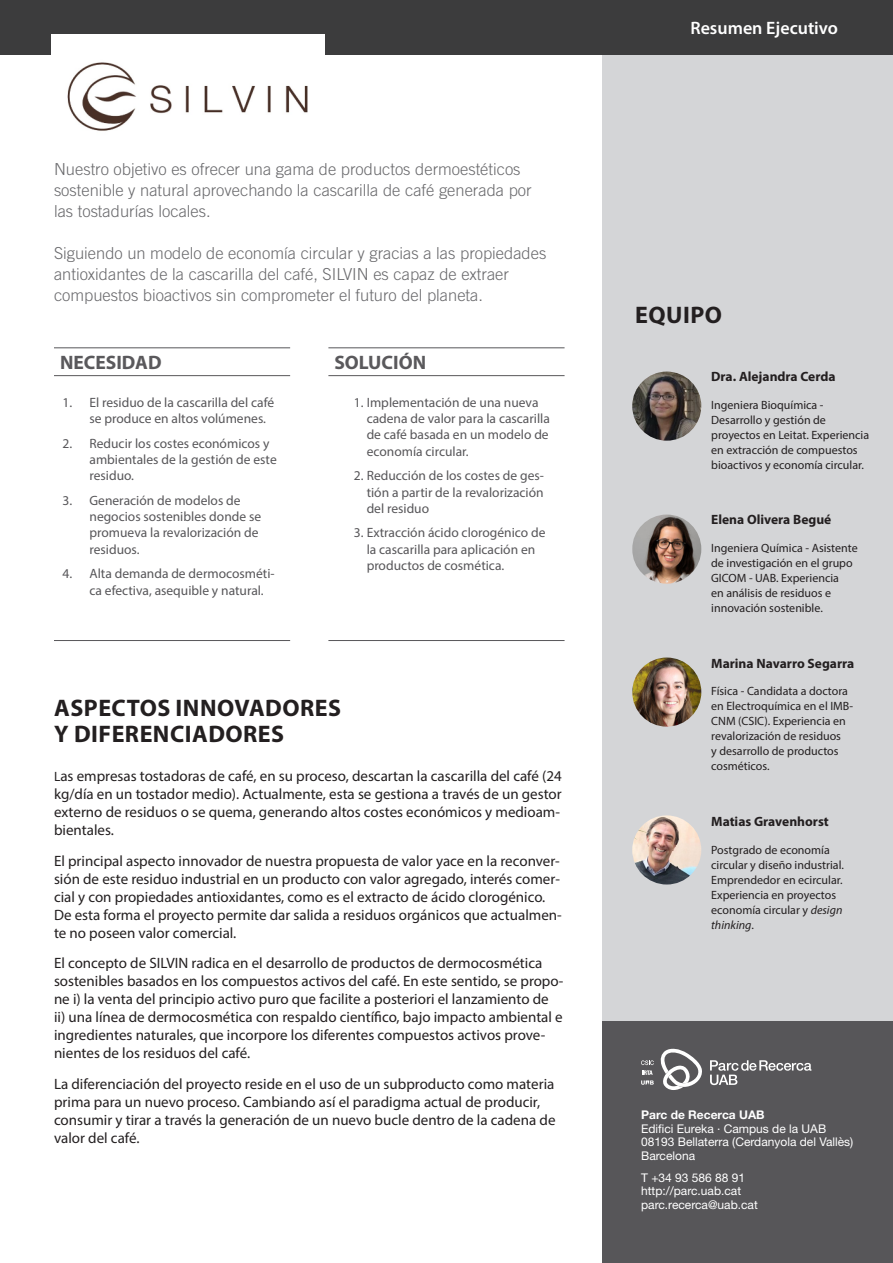
<style>
.page{position:relative;width:893px;height:1263px;background:#fff}
.page>*{position:absolute;margin:0;border:0;box-sizing:border-box;transform-origin:0 0}
.t1{font:700 24px/25.5px "Myriad Pro";letter-spacing:.02em;color:#231f20}
.t2{font:700 19.5px "Myriad Pro";color:#5a595c}
.t3{font:600 18px "Myriad Pro";color:#fff}
.t4{font:300 16.5px/21px "Trade Gothic LT Std";color:#69696c}
.t5{font:15px/18px "Myriad Pro";color:#231f20}
.t6{font:13.5px/16.2px "Myriad Pro";color:#575659}
.t7{font:700 13.5px "Myriad Pro";color:#231f20}
.t8{font:12px/15px "Myriad Pro";color:#231f20}
.t9{font:12px/13.5px "Helvetica Neue LT Std";color:#fff}
.t10{font:700 12px "Helvetica Neue LT Std";color:#fff}
.s1{font-size:13.5px}
.s2{font-style:italic}
</style>
<div class="page">
<div style="left:603px;top:0;width:290px;height:1263px;background:#d4d5d7"></div>
<div style="left:0;top:0;width:893px;height:54px;background:#3c3c3d"></div>
<div style="left:603px;top:1021px;width:290px;height:242px;background:#575659"></div>
<svg style="left:710px;top:1060px;width:101px;height:25px"></svg>
<svg style="left:641px;top:1048px;width:61px;height:42px"></svg>
<hr style="left:54px;top:348px;width:236px;height:1px;background:#575659">
<hr style="left:54px;top:375px;width:236px;height:1px;background:#575659">
<hr style="left:54px;top:640px;width:236px;height:1px;background:#575659">
<hr style="left:328px;top:348px;width:237px;height:1px;background:#575659">
<hr style="left:328px;top:375px;width:237px;height:1px;background:#575659">
<hr style="left:328px;top:640px;width:237px;height:1px;background:#575659">
<img style="left:632px;top:372px;width:69px;height:69px;border-radius:35px">
<img style="left:632px;top:514px;width:69px;height:70px;border-radius:35px">
<img style="left:632px;top:657px;width:69px;height:70px;border-radius:35px">
<img style="left:632px;top:815px;width:69px;height:69px;border-radius:35px">
<div style="left:51px;top:34px;width:274px;height:38px;background:#fff"></div>
<img style="left:67px;top:62px;width:241px;height:69px">
<p class="t4" style="left:54px;top:158px;width:479px">Nuestro objetivo es ofrecer una gama de productos dermoestéticos sostenible y natural aprovechando la cascarilla de café generada por las tostadurías locales.</p>
<p class="t4" style="left:54px;top:242px;width:494px">Siguiendo un modelo de economía circular y gracias a las propiedades antioxidantes de la cascarilla del café, SILVIN es capaz de extraer compuestos bioactivos sin comprometer el futuro del planeta.</p>
<p class="t2" style="left:60px;top:350px;width:103px">NECESIDAD</p>
<p class="t2" style="left:334px;top:350px;width:93px">SOLUCIÓN</p>
<p class="t6" style="left:90px;top:394px;width:186px;text-indent:-27px">1. El residuo de la cascarilla del café se produce en altos volúmenes.</p>
<p class="t6" style="left:90px;top:435px;width:189px;text-indent:-27px">2. Reducir los costes económicos y ambientales de la gestión de este residuo.</p>
<p class="t6" style="left:90px;top:492px;width:173px;text-indent:-27px">3. Generación de modelos de negocios sostenibles donde se promueva la revalorización de residuos.</p>
<p class="t6" style="left:90px;top:565px;width:187px;text-indent:-27px">4. Alta demanda de dermocosméti&shy;ca efectiva, asequible y natural.</p>
<p class="t6" style="left:367px;top:394px;width:185px;text-indent:-13px">1. Implementación de una nueva cadena de valor para la cascarilla de café basada en un modelo de economía circular.</p>
<p class="t6" style="left:367px;top:467px;width:179px;text-align:justify;text-indent:-13px">2. Reducción de los costes de ges&shy;tión a partir de la revalorización del residuo</p>
<p class="t6" style="left:367px;top:525px;width:180px;text-indent:-13px">3. Extracción ácido clorogénico de la cascarilla para aplicación en productos de cosmética.</p>
<p class="t1" style="left:54px;top:694px;width:288px">ASPECTOS INNOVADORES<br>Y DIFERENCIADORES</p>
<p class="t5" style="left:54px;top:766px;width:509px;text-align:justify"><span class="s1">L</span>as empresas tostadoras de café, en su proceso, descartan la cascarilla del café (24 kg/día en un tostador medio). Actualmente, esta se gestiona a través de un gestor externo de residuos o se quema, generando altos costes económicos y medioam&shy;bientales.</p>
<p class="t5" style="left:54px;top:851px;width:509px">El principal aspecto innovador de nuestra propuesta de valor yace en la reconver&shy;sión de este residuo industrial en un producto con valor agregado, interés comer&shy;cial y con propiedades antioxidantes, como es el extracto de ácido clorogénico.<br>De esta forma el proyecto permite dar salida a residuos orgánicos que actualmen&shy;te no poseen valor comercial.</p>
<p class="t5" style="left:54px;top:954px;width:511px">El concepto de SILVIN radica en el desarrollo de productos de dermocosmética sostenibles basados en los compuestos activos del café. En este sentido, se propo&shy;ne i) la venta del principio activo puro que facilite a posteriori el lanzamiento de ii) una línea de dermocosmética con respaldo científico, bajo impacto ambiental e ingredientes naturales, que incorpore los diferentes compuestos activos prove&shy;nientes de los residuos del café.</p>
<p class="t5" style="left:54px;top:1075px;width:503px">La diferenciación del proyecto reside en el uso de un subproducto como materia prima para un nuevo proceso. Cambiando así el paradigma actual de producir, consumir y tirar a través la generación de un nuevo bucle dentro de la cadena de valor del café.</p>
<p class="t3" style="left:690px;top:16px;width:149px">Resumen Ejecutivo</p>
<p class="t1" style="left:635px;top:301px;width:88px">EQUIPO</p>
<p class="t7" style="left:711px;top:368px;width:126px">Dra. Alejandra Cerda</p>
<p class="t8" style="left:711px;top:397px;width:159px">Ingeniera Bioquímica -<br>Desarrollo y gestión de proyectos en Leitat. Experiencia en extracción de compuestos bioactivos y economía circular.</p>
<p class="t7" style="left:711px;top:511px;width:122px">Elena Olivera Begué</p>
<p class="t8" style="left:711px;top:540px;width:148px">Ingeniera Química - Asistente de investigación en el grupo<br>GICOM - UAB. Experiencia<br>en análisis de residuos e innovación sostenible.</p>
<p class="t7" style="left:711px;top:654px;width:145px">Marina Navarro Segarra</p>
<p class="t8" style="left:711px;top:683px;width:143px">Física - Candidata a doctora en Electroquímica en el IMB-<br>CNM (CSIC). Experiencia en revalorización de residuos<br>y desarrollo de productos cosméticos.</p>
<p class="t7" style="left:711px;top:812px;width:119px">Matias Gravenhorst</p>
<p class="t8" style="left:711px;top:842px;width:134px">Postgrado de economía circular y diseño industrial.<br>Emprendedor en ecircular.<br>Experiencia en proyectos economía circular y <span class="s2">design thinking</span>.</p>
<p class="t10" style="left:641px;top:1108px;width:125px">Parc de Recerca UAB</p>
<p class="t9" style="left:641px;top:1122px;width:187px">Edifici Eureka · Campus de la UAB</p>
<p class="t9" style="left:641px;top:1135px;width:214px">08193 Bellaterra (Cerdanyola del Vallès)<br>Barcelona</p>
<p class="t9" style="left:641px;top:1171px;width:106px">T +34 93 586 88 91</p>
<p class="t9" style="left:641px;top:1184px;width:102px">http://parc.uab.cat</p>
<p class="t9" style="left:641px;top:1198px;width:118px">parc.recerca@uab.cat</p>
</div>
